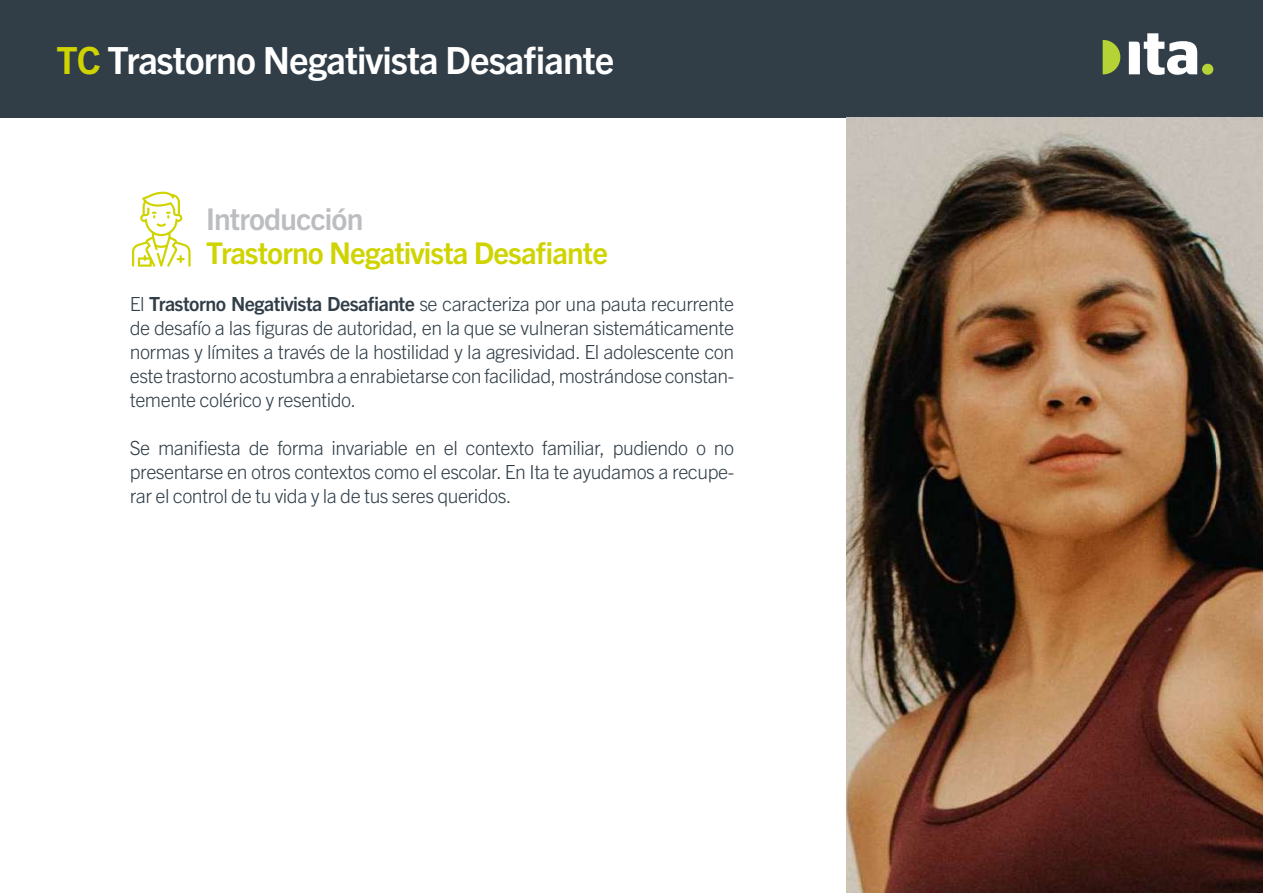
<style>
.page{position:relative;width:1263px;height:893px;background:#fff}
.page>*{position:absolute;margin:0;border:0;box-sizing:border-box;transform-origin:0 0}
.t1{font:700 37.5px "Trade Gothic Next LT Pro";letter-spacing:-.025em;color:#fff}
.t2{font:700 30px "Trade Gothic Next LT Pro";letter-spacing:-.03em;color:#cfd400}
.t3{font:700 30px "Trade Gothic Next LT Pro";letter-spacing:-.03em;color:#bcbdc0}
.t4{font:300 19.5px/24px "Trade Gothic Next LT Pro";letter-spacing:-.025em;color:#313e48;text-align:justify}
.s1{color:#cfd400}
.s2{font-weight:700}
</style>
<div class="page">
<div style="left:0;top:0;width:1263px;height:117px;background:#313e48"></div>
<svg style="left:132px;top:192px;width:59px;height:75px"></svg>
<img style="left:846px;top:117px;width:417px;height:776px">
<svg style="left:1129px;top:33px;width:68px;height:42px"></svg>
<div style="left:1202px;top:64px;width:11px;height:11px;background:#b5d334;border-radius:50%"></div>
<svg style="left:1103px;top:40px;width:17px;height:34px"></svg>
<h1 class="t1" style="left:56px;top:35px;width:559px"><span class="s1">TC</span> Trastorno Negativista Desafiante</h1>
<h2 class="t3" style="left:206px;top:199px;width:159px">Introducción</h2>
<h2 class="t2" style="left:206px;top:232px;width:403px">Trastorno Negativista Desafiante</h2>
<p class="t4" style="left:130px;top:290px;width:606px">El <span class="s2">Trastorno Negativista Desafiante</span> se caracteriza por una pauta recurrente de desafío a las figuras de autoridad, en la que se vulneran sistemáticamente normas y límites a través de la hostilidad y la agresividad. El adolescente con este trastorno acostumbra a enrabietarse con facilidad, mostrándose constan&shy;temente colérico y resentido.</p>
<p class="t4" style="left:130px;top:434px;width:606px">Se manifiesta de forma invariable en el contexto familiar, pudiendo o no presentarse en otros contextos como el escolar. En Ita te ayudamos a recupe&shy;rar el control de tu vida y la de tus seres queridos.</p>
</div>
